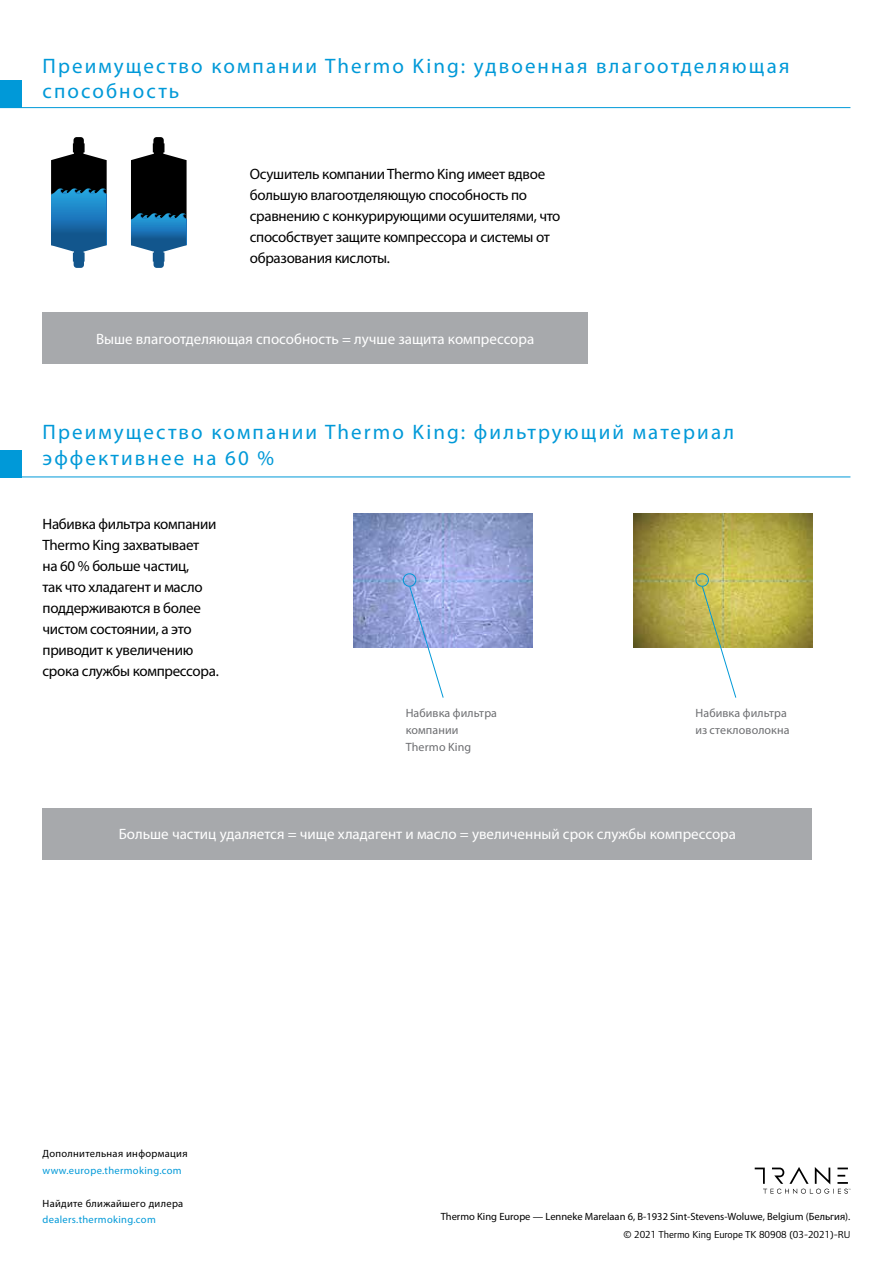
<style>
.page{position:relative;width:893px;height:1263px;background:#fff}
.page>*{position:absolute;margin:0;border:0;box-sizing:border-box;transform-origin:0 0}
.t1{font:21px/25.2px "Myriad Pro";letter-spacing:.1em;color:#0099d8}
.t2{font:15px/21px "Myriad Pro";letter-spacing:-.02em;color:#000}
.t3{font:15px "Myriad Pro";color:#fff}
.t4{font:12px/17px "Myriad Pro";letter-spacing:.01em;color:#6d6e71}
.t5{font:10.5px "Myriad Pro";color:#000}
.t6{font:10.5px "Myriad Pro";letter-spacing:.03em;color:#000}
.t7{font:10.5px "Myriad Pro";letter-spacing:.03em;color:#0099d8}
.t8{font:10.5px "Foundry Form Sans";color:#000}
</style>
<div class="page">
<svg style="left:131px;top:137px;width:56px;height:131px"></svg>
<hr style="left:107px;top:195px;width:1px;height:50px;background:#1c75bc">
<svg style="left:51px;top:137px;width:56px;height:131px"></svg>
<img style="left:353px;top:513px;width:179px;height:135px">
<img style="left:634px;top:513px;width:179px;height:135px">
<svg style="left:402px;top:573px;width:42px;height:125px"></svg>
<svg style="left:695px;top:573px;width:42px;height:125px"></svg>
<svg style="left:755px;top:1167px;width:95px;height:27px"></svg>
<div style="left:0;top:81px;width:21px;height:27px;background:#0099d8"></div>
<hr style="left:0;top:107px;width:850px;height:1px;background:#0099d8">
<div style="left:0;top:450px;width:21px;height:27px;background:#0099d8"></div>
<hr style="left:0;top:477px;width:850px;height:1px;background:#0099d8">
<div style="left:43px;top:312px;width:545px;height:52px;background:#a7a9ac"></div>
<div style="left:43px;top:808px;width:769px;height:51px;background:#a7a9ac"></div>
<h1 class="t1" style="left:43px;top:53px;width:748px">Преимущество компании Thermo King: удвоенная влагоотделяющая способность</h1>
<p class="t2" style="left:250px;top:164px;width:312px">Осушитель компании Thermo King имеет вдвое большую влагоотделяющую способность по сравнению с конкурирующими осушителями, что способствует защите компрессора и системы от образования кислоты.</p>
<p class="t3" style="left:96px;top:330px;width:440px">Выше влагоотделяющая способность = лучше защита компрессора</p>
<h1 class="t1" style="left:43px;top:419px;width:693px">Преимущество компании Thermo King: фильтрующий материал эффективнее на 60 %</h1>
<p class="t2" style="left:43px;top:513px;width:178px">Набивка фильтра компании<br>Thermo King захватывает<br>на 60 % больше частиц,<br>так что хладагент и масло поддерживаются в более чистом состоянии, а это приводит к увеличению срока службы компрессора.</p>
<p class="t4" style="left:406px;top:705px;width:93px">Набивка фильтра компании<br>Thermo King</p>
<p class="t4" style="left:696px;top:705px;width:95px">Набивка фильтра из стекловолокна</p>
<p class="t3" style="left:119px;top:825px;width:619px">Больше частиц удаляется = чище хладагент и масло = увеличенный срок службы компрессора</p>
<p class="t6" style="left:43px;top:1147px;width:147px">Дополнительная информация</p>
<p class="t7" style="left:43px;top:1164px;width:141px">www.europe.thermoking.com</p>
<p class="t6" style="left:43px;top:1197px;width:142px">Найдите ближайшего дилера</p>
<p class="t7" style="left:43px;top:1213px;width:115px">dealers.thermoking.com</p>
<p class="t5" style="left:441px;top:1210px;width:411px">Thermo King Europe — Lenneke Marelaan 6, B-1932 Sint-Stevens-Woluwe, Belgium (Бельгия).</p>
<p class="t8" style="left:623px;top:1229px;width:228px">© 2021 Thermo King Europe TK 80908 (03-2021)-RU</p>
</div>
